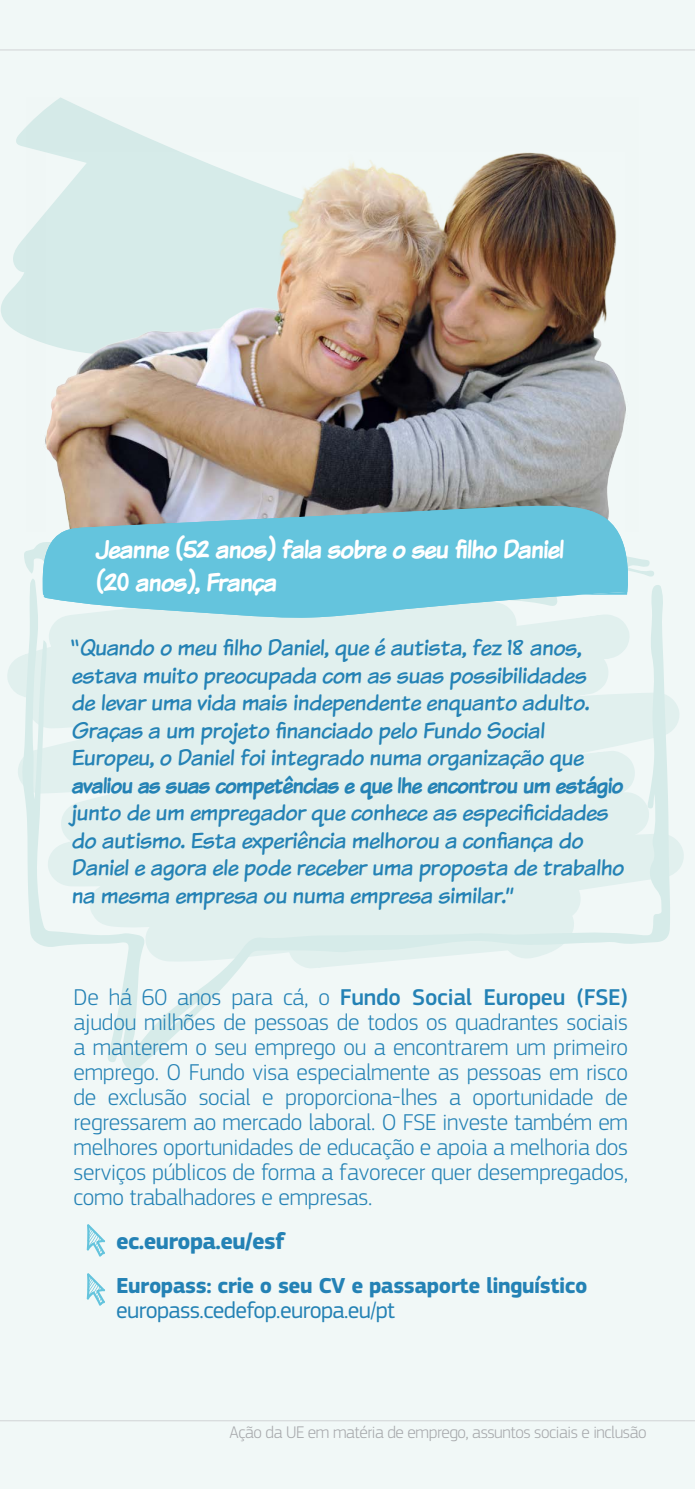
<style>
.page{position:relative;width:695px;height:1489px;background:#fff}
.page>*{position:absolute;margin:0;border:0;box-sizing:border-box;transform-origin:0 0}
.t1{font:700 27.5px/32.5px "Komika Text";letter-spacing:-.025em;color:#fff}
.t2{font:23.75px/27.5px "Komika Text";letter-spacing:-.025em;color:#2482b5}
.t3{font:300 23.75px/25px "EC Square Sans Pro";letter-spacing:-.01em;color:#2482b5;text-align:justify}
.t4{font:23.75px "EC Square Sans Pro";letter-spacing:-.025em;color:#2482b5}
.t5{font:700 23.75px "EC Square Sans Pro";letter-spacing:-.025em;color:#2482b5}
.t6{font:700 22.5px "EC Square Sans Pro";letter-spacing:-.02em;color:#2482b5}
.t7{font:300 17.5px "EC Square Sans Pro";letter-spacing:-.025em;color:#a7a9ac}
.s1{font-weight:700}
.s2{font-weight:500}
</style>
<div class="page">
<div style="left:0;top:0;width:694px;height:1488px;background:#f1f8f7"></div>
<hr style="left:0;top:1420px;width:694px;height:1px;background:#d1d3d5">
<hr style="left:0;top:49px;width:694px;height:1px;background:#d1d3d5">
<svg style="left:21px;top:557px;width:649px;height:514px;fill:#e1f0ee"></svg>
<svg style="left:1px;top:127px;width:42px;height:479px"></svg>
<svg style="left:86px;top:1224px;width:19px;height:32px"></svg>
<img style="left:26px;top:97px;width:600px;height:435px">
<svg style="left:43px;top:505px;width:585px;height:113px;background:#79c6da"></svg>
<svg style="left:86px;top:1273px;width:19px;height:32px"></svg>
<p class="t1" style="left:95px;top:532px;width:470px">Jeanne (52 anos) fala sobre o seu filho Daniel (20 anos), França</p>
<p class="t2" style="left:72px;top:633px;width:554px">“Quando o meu filho Daniel, que é autista, fez 18 anos, estava muito preocupada com as suas possibilidades<br>de levar uma vida mais independente enquanto adulto.<br>Graças a um projeto financiado pelo Fundo Social Europeu, o Daniel foi integrado numa organização que <span class="s1">avaliou as suas competências e que lhe encontrou um estágio </span>junto de um empregador que conhece as especificidades do autismo. Esta experiência melhorou a confiança do Daniel e agora ele pode receber uma proposta de trabalho na mesma empresa ou numa empresa similar.”</p>
<p class="t3" style="left:73px;top:984px;width:556px">De há 60 anos para cá, o <span class="s2">Fundo Social Europeu (FSE) </span>ajudou milhões de pessoas de todos os quadrantes sociais a manterem o seu emprego ou a encontrarem um primeiro emprego. O Fundo visa especialmente as pessoas em risco de exclusão social e proporciona-lhes a oportunidade de regressarem ao mercado laboral. O FSE investe também em melhores oportunidades de educação e apoia a melhoria dos serviços públicos de forma a favorecer quer desempregados, como trabalhadores e empresas.</p>
<p class="t5" style="left:116px;top:1226px;width:171px">ec.europa.eu/esf</p>
<p class="t6" style="left:116px;top:1271px;width:473px">Europass: crie o seu CV e passaporte linguístico</p>
<p class="t4" style="left:116px;top:1296px;width:280px">europass.cedefop.europa.eu/pt</p>
<h1 class="t7" style="left:229px;top:1422px;width:418px">Ação da UE em matéria de emprego, assuntos sociais e inclusão</h1>
</div>
